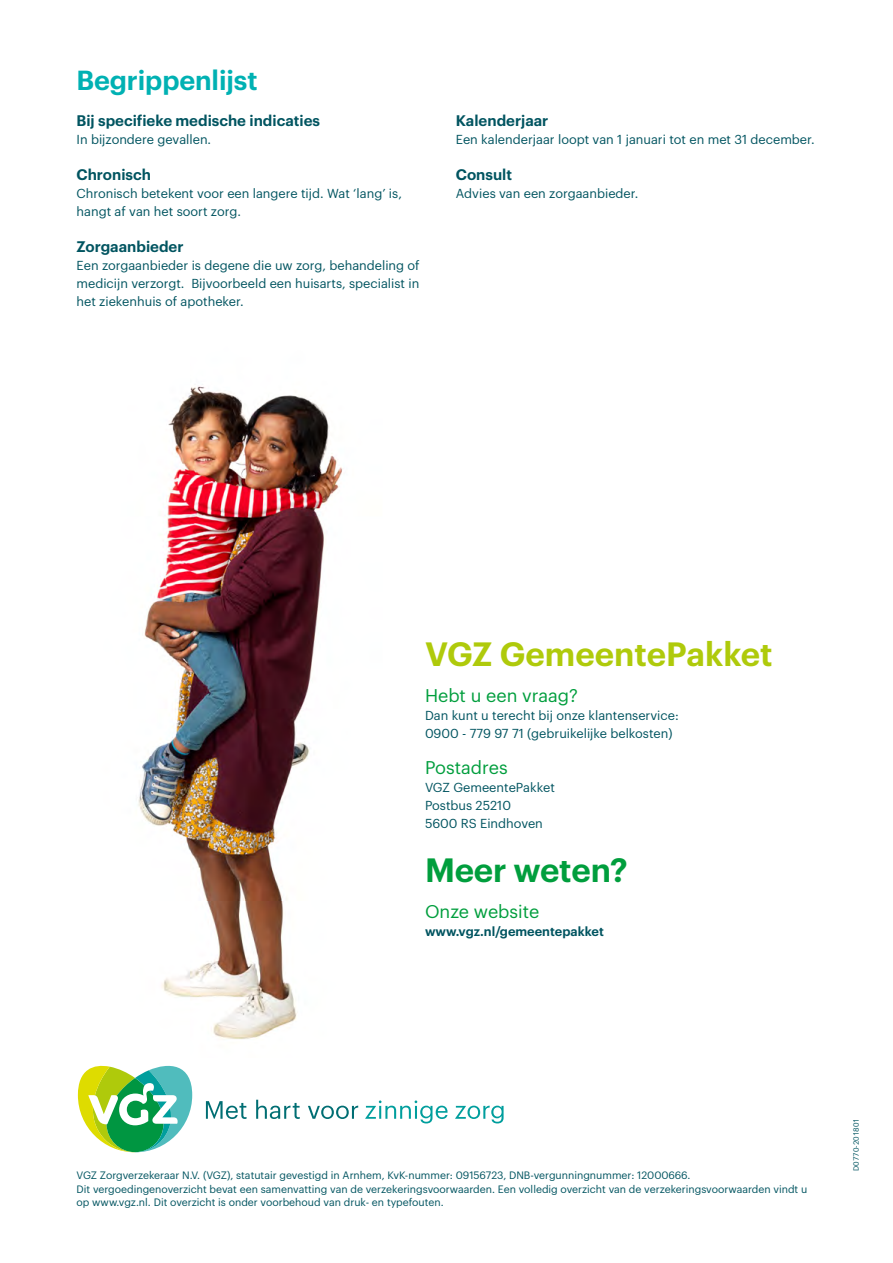
<style>
.page{position:relative;width:893px;height:1263px;background:#fff}
.page>*{position:absolute;margin:0;border:0;box-sizing:border-box;transform-origin:0 0}
.t1{font:600 33px "Graphik";color:#afca0b}
.t2{font:600 33px "Graphik";letter-spacing:-.005em;color:#009e3d}
.t3{font:600 27px "Graphik";letter-spacing:-.005em;color:#00b1b3}
.t4{font:18px "Graphik";color:#009e3d}
.t5{font:600 15px "Graphik";color:#005460}
.t6{font:12.75px/18px "Graphik";color:#005460}
.t7{font:600 12.75px "Graphik";color:#005460}
.t8{font:10.5px/13.5px "Graphik";color:#005460}
.t9{font:7.5px "Graphik";color:#005460}
</style>
<div class="page">
<img style="left:138px;top:386px;width:205px;height:653px">
<svg style="left:77px;top:1065px;width:116px;height:88px"></svg>
<svg style="left:206px;top:1101px;width:41px;height:18px"></svg>
<svg style="left:256px;top:1100px;width:44px;height:19px"></svg>
<svg style="left:308px;top:1106px;width:50px;height:13px"></svg>
<svg style="left:365px;top:1100px;width:82px;height:23px"></svg>
<svg style="left:455px;top:1106px;width:49px;height:17px"></svg>
<h2 class="t3" style="left:77px;top:60px;width:183px">Begrippenlijst</h2>
<p class="t5" style="left:77px;top:109px;width:245px">Bij specifieke medische indicaties</p>
<p class="t6" style="left:77px;top:129px;width:136px">In bijzondere gevallen.</p>
<p class="t5" style="left:77px;top:163px;width:76px">Chronisch</p>
<p class="t6" style="left:77px;top:183px;width:327px">Chronisch betekent voor een langere tijd. Wat ‘lang’ is, hangt af van het soort zorg.</p>
<p class="t5" style="left:77px;top:235px;width:108px">Zorgaanbieder</p>
<p class="t6" style="left:77px;top:255px;width:345px;text-align:justify">Een zorgaanbieder is degene die uw zorg, behandeling of medicijn verzorgt. Bijvoorbeeld een huisarts, specialist in het ziekenhuis of apotheker.</p>
<p class="t5" style="left:456px;top:109px;width:94px">Kalenderjaar</p>
<p class="t6" style="left:456px;top:129px;width:360px">Een kalenderjaar loopt van 1 januari tot en met 31 december.</p>
<p class="t5" style="left:456px;top:163px;width:58px">Consult</p>
<p class="t6" style="left:456px;top:183px;width:184px">Advies van een zorgaanbieder.</p>
<h1 class="t1" style="left:425px;top:629px;width:349px">VGZ GemeentePakket</h1>
<h3 class="t4" style="left:425px;top:682px;width:155px">Hebt u een vraag?</h3>
<p class="t6" style="left:425px;top:705px;width:255px">Dan kunt u terecht bij onze klantenservice:<br>0900 - 779 97 71 (gebruikelijke belkosten)</p>
<h3 class="t4" style="left:425px;top:754px;width:84px">Postadres</h3>
<p class="t6" style="left:425px;top:777px;width:131px">VGZ GemeentePakket<br>Postbus 25210<br>5600 RS Eindhoven</p>
<h1 class="t2" style="left:425px;top:845px;width:204px">Meer weten?</h1>
<h3 class="t4" style="left:425px;top:898px;width:116px">Onze website</h3>
<p class="t7" style="left:425px;top:922px;width:180px">www.vgz.nl/gemeentepakket</p>
<p class="t8" style="left:77px;top:1168px;width:732px">VGZ Zorgverzekeraar N.V. (VGZ), statutair gevestigd in Arnhem, KvK-nummer: 09156723, DNB-vergunningnummer: 12000666.<br>Dit vergoedingenoverzicht bevat een samenvatting van de verzekeringsvoorwaarden. Een volledig overzicht van de verzekeringsvoorwaarden vindt u op www.vgz.nl. Dit overzicht is onder voorbehoud van druk- en typefouten.</p>
<p class="t9" style="left:851px;top:1171px;width:54px;rotate:-90deg">D0770-201801</p>
</div>
